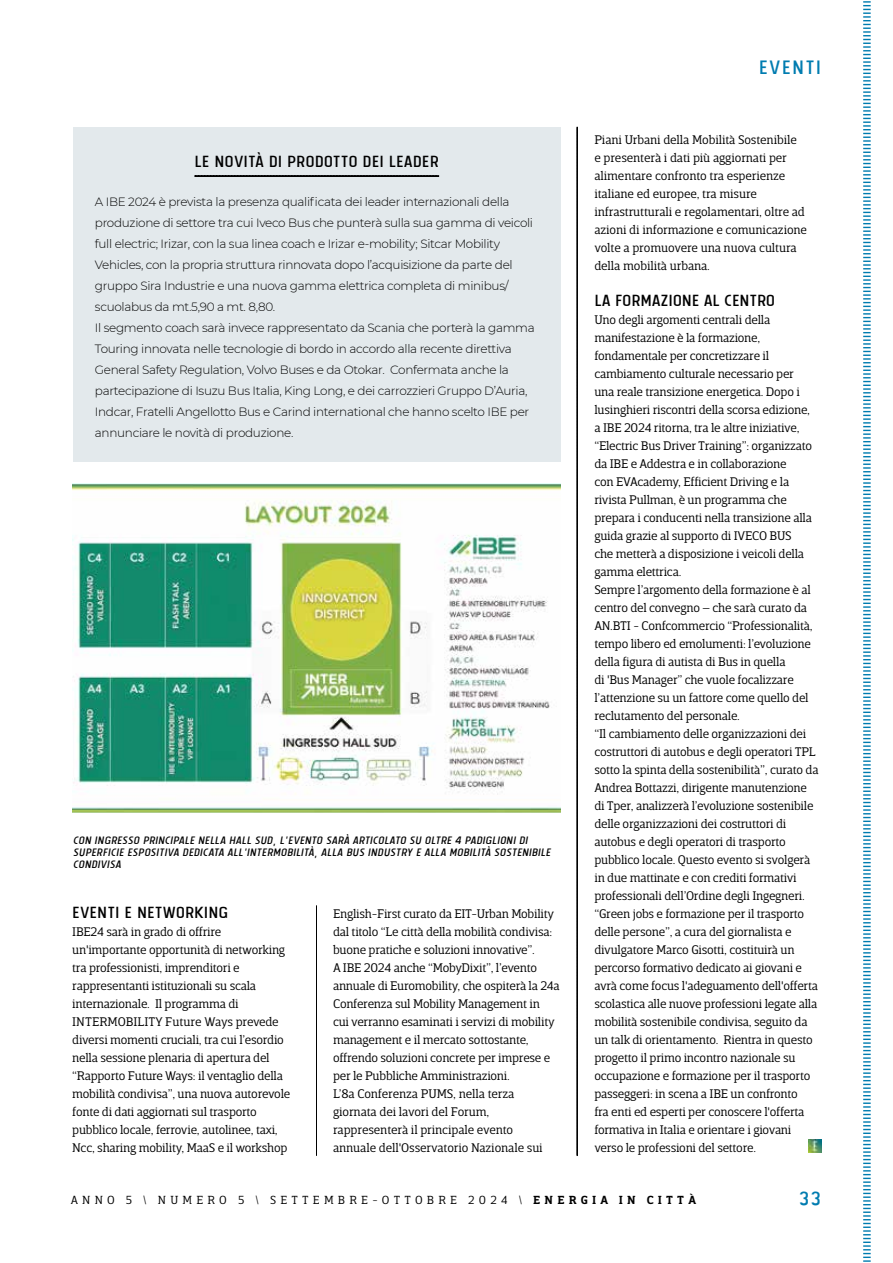
<style>
.page{position:relative;width:893px;height:1263px;background:#fff}
.page>*{position:absolute;margin:0;border:0;box-sizing:border-box;transform-origin:0 0}
.t1{font:27px "Tolyer Bookno.1";letter-spacing:.04em;color:#007cb0}
.t2{font:22.5px "Tolyer Bookno.1";color:#000}
.t3{font:italic 15px/12px "Tolyer Bookno.1";color:#000}
.t4{font:300 12.75px/18px "Breve Slab Text";letter-spacing:-.02em;color:#000}
.t5{font:300 12px/21px "Montserrat";letter-spacing:-.025em;color:#000}
.t6{font:300 12px "Breve Slab Text";letter-spacing:.35em;color:#000}
.s1{font-weight:600}
</style>
<div class="page">
<svg style="left:863px;top:1px;width:8px;height:1261px"></svg>
<svg style="left:808px;top:1139px;width:13px;height:13px"></svg>
<svg style="left:577px;top:127px;width:1px;height:1029px"></svg>
<svg style="left:316px;top:906px;width:1px;height:249px"></svg>
<img style="left:73px;top:483px;width:487px;height:329px">
<div style="left:73px;top:128px;width:487px;height:334px;background:#e3e9ec"></div>
<svg style="left:195px;top:175px;width:244px;height:2px"></svg>
<h2 class="t2" style="left:195px;top:150px;width:246px">LE NOVITÀ DI PRODOTTO DEI LEADER</h2>
<p class="t5" style="left:95px;top:191px;width:441px">A IBE 2024 è prevista la presenza qualificata dei leader internazionali della produzione di settore tra cui Iveco Bus che punterà sulla sua gamma di veicoli full electric; Irizar, con la sua linea coach e Irizar e-mobility; Sitcar Mobility Vehicles, con la propria struttura rinnovata dopo l’acquisizione da parte del gruppo Sira Industrie e una nuova gamma elettrica completa di minibus/ scuolabus da mt.5,90 a mt. 8,80.<br>Il segmento coach sarà invece rappresentato da Scania che porterà la gamma Touring innovata nelle tecnologie di bordo in accordo alla recente direttiva General Safety Regulation, Volvo Buses e da Otokar. Confermata anche la partecipazione di Isuzu Bus Italia, King Long, e dei carrozzieri Gruppo D’Auria, Indcar, Fratelli Angellotto Bus e Carind international che hanno scelto IBE per annunciare le novità di produzione.</p>
<p class="t3" style="left:73px;top:834px;width:479px">CON INGRESSO PRINCIPALE NELLA HALL SUD, L'EVENTO SARÀ ARTICOLATO SU OLTRE 4 PADIGLIONI DI<br>SUPERFICIE ESPOSITIVA DEDICATA ALL'INTERMOBILITÀ, ALLA BUS INDUSTRY E ALLA MOBILITÀ SOSTENIBILE<br>CONDIVISA</p>
<h2 class="t2" style="left:72px;top:901px;width:158px">EVENTI E NETWORKING</h2>
<p class="t4" style="left:72px;top:923px;width:220px">IBE24 sarà in grado di offrire un'importante opportunità di networking tra professionisti, imprenditori e rappresentanti istituzionali su scala internazionale. Il programma di INTERMOBILITY Future Ways prevede diversi momenti cruciali, tra cui l’esordio nella sessione plenaria di apertura del “Rapporto Future Ways: il ventaglio della mobilità condivisa”, una nuova autorevole fonte di dati aggiornati sul trasporto pubblico locale, ferrovie, autolinee, taxi, Ncc, sharing mobility, MaaS e il workshop</p>
<p class="t4" style="left:333px;top:905px;width:228px">English-First curato da EIT-Urban Mobility dal titolo “Le città della mobilità condivisa: buone pratiche e soluzioni innovative”.<br>A IBE 2024 anche “MobyDixit”, l’evento annuale di Euromobility, che ospiterà la 24a Conferenza sul Mobility Management in<br>cui verranno esaminati i servizi di mobility management e il mercato sottostante, offrendo soluzioni concrete per imprese e per le Pubbliche Amministrazioni.<br>L’8a Conferenza PUMS, nella terza giornata dei lavori del Forum, rappresenterà il principale evento<br>annuale dell'Osservatorio Nazionale sui</p>
<h1 class="t1" style="left:759px;top:54px;width:64px">EVENTI</h1>
<p class="t4" style="left:594px;top:131px;width:214px">Piani Urbani della Mobilità Sostenibile<br>e presenterà i dati più aggiornati per alimentare confronto tra esperienze italiane ed europee, tra misure infrastrutturali e regolamentari, oltre ad azioni di informazione e comunicazione volte a promuovere una nuova cultura della mobilità urbana.</p>
<h2 class="t2" style="left:594px;top:289px;width:182px">LA FORMAZIONE AL CENTRO</h2>
<p class="t4" style="left:594px;top:311px;width:226px">Uno degli argomenti centrali della manifestazione è la formazione, fondamentale per concretizzare il cambiamento culturale necessario per<br>una reale transizione energetica. Dopo i lusinghieri riscontri della scorsa edizione, a IBE 2024 ritorna, tra le altre iniziative, “Electric Bus Driver Training”: organizzato da IBE e Addestra e in collaborazione<br>con EVAcademy, Efficient Driving e la rivista Pullman, è un programma che prepara i conducenti nella transizione alla guida grazie al supporto di IVECO BUS<br>che metterà a disposizione i veicoli della gamma elettrica.<br>Sempre l’argomento della formazione è al centro del convegno – che sarà curato da AN.BTI - Confcommercio “Professionalità, tempo libero ed emolumenti: l’evoluzione della figura di autista di Bus in quella<br>di 'Bus Manager” che vuole focalizzare l’attenzione su un fattore come quello del reclutamento del personale.<br>“Il cambiamento delle organizzazioni dei costruttori di autobus e degli operatori TPL sotto la spinta della sostenibilità”, curato da Andrea Bottazzi, dirigente manutenzione di Tper, analizzerà l’evoluzione sostenibile delle organizzazioni dei costruttori di autobus e degli operatori di trasporto pubblico locale. Questo evento si svolgerà in due mattinate e con crediti formativi professionali dell’Ordine degli Ingegneri. “Green jobs e formazione per il trasporto delle persone”, a cura del giornalista e divulgatore Marco Gisotti, costituirà un percorso formativo dedicato ai giovani e avrà come focus l'adeguamento dell'offerta scolastica alle nuove professioni legate alla mobilità sostenibile condivisa, seguito da un talk di orientamento. Rientra in questo progetto il primo incontro nazionale su occupazione e formazione per il trasporto passeggeri: in scena a IBE un confronto<br>fra enti ed esperti per conoscere l'offerta formativa in Italia e orientare i giovani verso le professioni del settore.</p>
<p class="t6" style="left:71px;top:1193px;width:627px">ANNO 5 \ NUMERO 5 \ SETTEMBRE-OTTOBRE 2024 \ <span class="s1">ENERGIA IN CITTÀ</span></p>
<h1 class="t1" style="left:799px;top:1184px;width:24px">33</h1>
</div>
